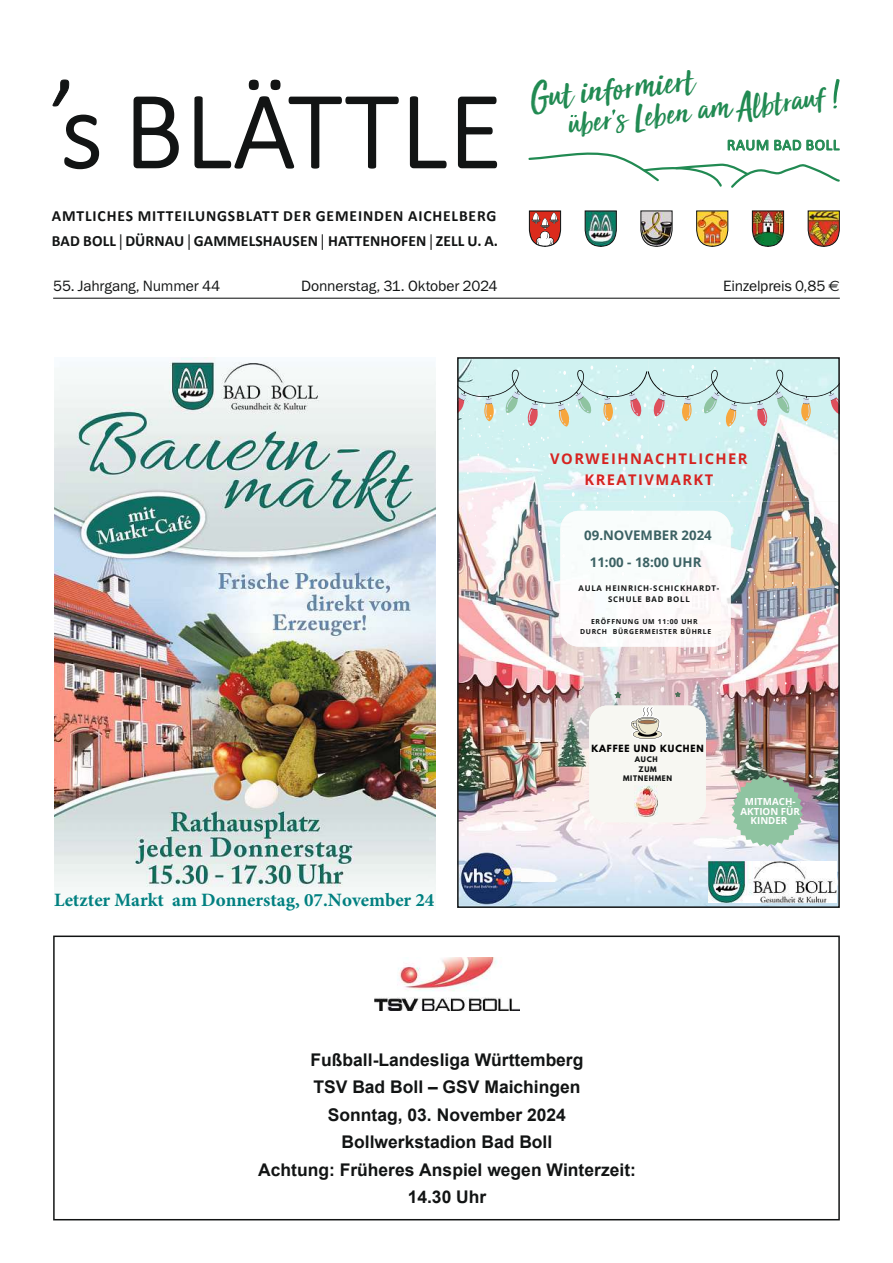
<style>
.page{position:relative;width:893px;height:1263px;background:#fff}
.page>*{position:absolute;margin:0;border:0;box-sizing:border-box;transform-origin:0 0}
.t1{font:300 110.85px "Calibri";letter-spacing:.015em;color:#121414}
.t2{font:39.3px "Sun Valley";color:#218a52}
.t3{font:36px "Sun Valley";color:#218a52}
.t4{font:700 18.9px "Minion Pro";color:#008080}
.t5{font:700 17.55px/27.5px "Arial";color:#121414;text-align:center}
.t6{font:700 15.6px/24.5px "Calibri";letter-spacing:.045em;color:#121414}
.t7{font:15.6px "Calibri";letter-spacing:.04em;color:#218a52}
.t8{font:15px "Franklin Gothic Book ITC";letter-spacing:-.01em;color:#121414}
.t9{font:700 14.7px/20.4px "Open Sans";letter-spacing:.1em;color:#d62421;text-align:center}
.t10{font:700 13.2px/27.3px "Open Sans";color:#3b6163;text-align:center}
.t11{font:700 9.75px/9.6px "Open Sans";color:#fff;text-align:center}
.t12{font:700 8.85px "League Spartan";letter-spacing:.1em;color:#000}
.t13{font:700 7.8px/10.8px "Open Sans";letter-spacing:.1em;color:#121414;text-align:center}
.t14{font:700 6.9px/9.6px "Open Sans";letter-spacing:.1em;color:#121414;text-align:center}
.t15{font:700 6.9px/9.6px "League Spartan";letter-spacing:.1em;color:#121414;text-align:center}
.s1{font-family:"Frutiger";font-weight:300}
.s2{font-family:"Euro Sans"}
</style>
<div class="page">
<svg style="left:64px;top:114px;width:36px;height:56px"></svg>
<svg style="left:133px;top:96px;width:46px;height:73px"></svg>
<svg style="left:194px;top:79px;width:205px;height:90px"></svg>
<svg style="left:409px;top:96px;width:38px;height:73px"></svg>
<svg style="left:457px;top:96px;width:41px;height:73px"></svg>
<svg style="left:528px;top:139px;width:312px;height:49px"></svg>
<svg style="left:571px;top:79px;width:269px;height:38px"></svg>
<svg style="left:52px;top:79px;width:18px;height:28px"></svg>
<svg style="left:529px;top:210px;width:32px;height:37px"></svg>
<svg style="left:584px;top:210px;width:33px;height:37px"></svg>
<svg style="left:640px;top:210px;width:33px;height:37px"></svg>
<svg style="left:696px;top:210px;width:33px;height:37px"></svg>
<svg style="left:752px;top:210px;width:32px;height:37px"></svg>
<svg style="left:807px;top:210px;width:33px;height:37px"></svg>
<hr style="left:53px;top:298px;width:787px;height:1px;background:#121414">
<img style="left:460px;top:360px;width:377px;height:545px">
<img style="left:709px;top:861px;width:127px;height:42px">
<img style="left:460px;top:365px;width:377px;height:482px">
<img style="left:634px;top:786px;width:23px;height:30px">
<img style="left:460px;top:842px;width:60px;height:63px">
<div style="left:457px;top:357px;width:383px;height:551px;border:2px solid #121414"></div>
<img style="left:54px;top:357px;width:382px;height:536px">
<div style="left:53px;top:935px;width:787px;height:285px;border:2px solid #121414"></div>
<img style="left:375px;top:957px;width:144px;height:53px">
<h1 class="t1" style="left:60px;top:62px;width:443px">s BLÄTTLE</h1>
<h2 class="t2" style="left:528px;top:64px;width:165px;rotate:-6deg">Gut informiert</h2>
<h3 class="t3" style="left:565px;top:94px;width:259px;rotate:-6deg">uber s Leben am Albtrauf</h3>
<p class="t7" style="left:727px;top:135px;width:114px">RAUM BAD BOLL</p>
<p class="t6" style="left:52px;top:204px;width:448px">AMTLICHES MITTEILUNGSBLATT DER GEMEINDEN AICHELBERG<br>BAD BOLL <span class="s1">|</span> DÜRNAU <span class="s1">|</span> GAMMELSHAUSEN <span class="s1">|</span> HATTENHOFEN <span class="s1">|</span> ZELL U. A.</p>
<p class="t8" style="left:53px;top:277px;width:169px">55. Jahrgang, Nummer 44</p>
<p class="t8" style="left:301px;top:277px;width:198px">Donnerstag, 31. Oktober 2024</p>
<p class="t8" style="left:723px;top:277px;width:118px">Einzelpreis 0,85 <span class="s2">€</span></p>
<p class="t9" style="left:550px;top:448px;width:199px">VORWEIHNACHTLICHER<br>KREATIVMARKT</p>
<p class="t10" style="left:584px;top:521px;width:129px">09.NOVEMBER 2024<br>11:00 - 18:00 UHR</p>
<p class="t13" style="left:578px;top:583px;width:142px">AULA HEINRICH-SCHICKHARDT-<br>SCHULE BAD BOLL</p>
<p class="t14" style="left:580px;top:617px;width:133px">ERÖFFNUNG UM 11:00 UHR<br>DURCH BÜRGERMEISTER BÜHRLE</p>
<p class="t4" style="left:54px;top:886px;width:382px">Letzter Markt am Donnerstag, 07.November 24</p>
<p class="t12" style="left:591px;top:741px;width:114px">KAFFEE UND KUCHEN</p>
<p class="t15" style="left:623px;top:755px;width:51px">AUCH<br>ZUM<br>MITNEHMEN</p>
<p class="t11" style="left:740px;top:797px;width:61px">MITMACH-<br>AKTION FÜR<br>KINDER</p>
<p class="t5" style="left:258px;top:1046px;width:379px">Fußball-Landesliga Württemberg<br>TSV Bad Boll – GSV Maichingen<br>Sonntag, 03. November 2024<br>Bollwerkstadion Bad Boll<br>Achtung: Früheres Anspiel wegen Winterzeit:<br>14.30 Uhr</p>
</div>
